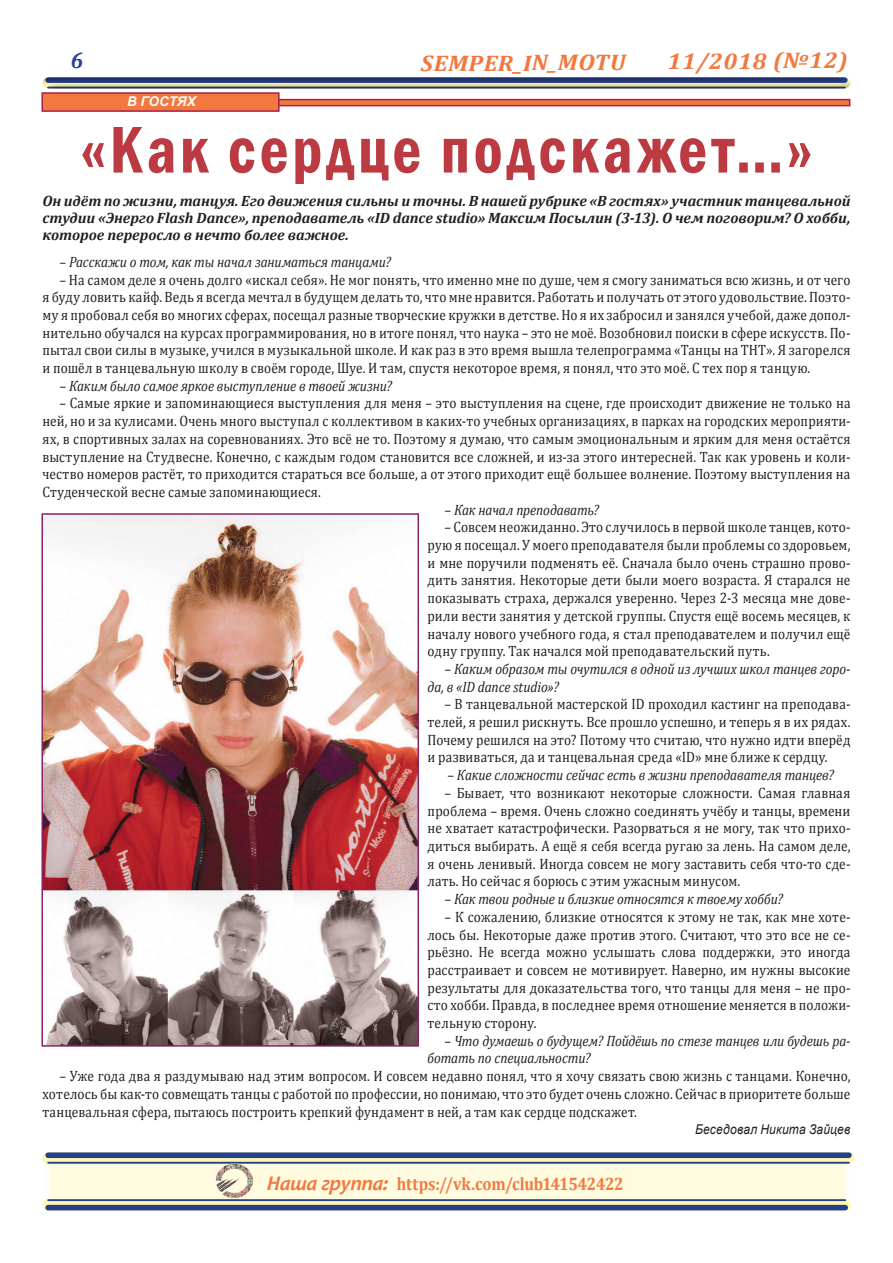
<style>
.page{position:relative;width:893px;height:1263px;background:#fff}
.page>*{position:absolute;margin:0;border:0;box-sizing:border-box;transform-origin:0 0}
.t1{font:600 condensed 68.4px "Franklin Gothic";letter-spacing:.06em;color:#bc3b43;scale:.92 1}
.t2{font:italic 700 22.5px "Cambria";color:#f1793f;scale:1.09 1}
.t3{font:700 18px "Cambria";letter-spacing:-.015em;color:#f1793f;scale:.89 1}
.t4{font:15px/17.7px "Cambria";letter-spacing:.01em;color:#231f20;text-align:justify;scale:.89 1}
.t5{font:italic 15px/17.7px "Cambria";letter-spacing:-.01em;color:#231f20;scale:.89 1}
.t6{font:italic 700 15px/17px "Cambria";color:#231f20;text-align:justify}
.t7{font:italic 13.5px "Arial";letter-spacing:.015em;color:#231f20;scale:.89 1}
.t8{font:italic 700 13.5px "Arial";letter-spacing:-.005em;color:#fefbfc}
.s1{font-family:"Candara";font-style:italic;font-size:21px}
</style>
<div class="page">
<div style="left:43px;top:1157px;width:808px;height:51px;background:#fffbde;border-radius:13px"></div>
<div style="left:0;top:33px;width:893px;height:101px;background:#231f20;opacity:.5"></div>
<svg style="left:48px;top:1201px;width:797px;height:4px;background:#f1ecab"></svg>
<hr style="left:48px;top:1199px;width:797px;height:2px;background:#253f8e">
<div style="left:48px;top:1205px;width:797px;height:5px;background:#253f8e"></div>
<svg style="left:48px;top:1158px;width:801px;height:4px;background:#f1ecab"></svg>
<hr style="left:48px;top:1162px;width:801px;height:2px;background:#253f8e">
<div style="left:48px;top:1152px;width:801px;height:6px;background:#253f8e"></div>
<img style="left:215px;top:1160px;width:38px;height:38px">
<svg style="left:280px;top:99px;width:570px;height:7px;background:#d65842"></svg>
<div style="left:41px;top:92px;width:239px;height:20px;background:#f1793f;border:2px solid #a81f4a"></div>
<img style="left:44px;top:516px;width:372px;height:528px">
<div style="left:41px;top:513px;width:378px;height:534px;border:2px solid #892566"></div>
<svg style="left:72px;top:52px;width:11px;height:16px"></svg>
<h2 class="t2" style="left:421px;top:49px;width:189px;rotate:-1deg">SEMPER_IN_MOTU</h2>
<h2 class="t2" style="left:667px;top:46px;width:167px;rotate:-1deg">11/2018 (№12)</h2>
<p class="t8" style="left:127px;top:93px;width:70px">В ГОСТЯХ</p>
<h1 class="t1" style="left:79px;top:104px;width:800px">«Как сердце подскажет…»</h1>
<p class="t6" style="left:43px;top:192px;width:809px">Он идёт по жизни, танцуя. Его движения сильны и точны. В нашей рубрике «В гостях» участник танцевальной студии «Энерго Flash Dance», преподаватель «ID dance studio» Максим Посылин (3-13). О чем поговорим? О хобби, которое переросло в нечто более важное.</p>
<p class="t5" style="left:60px;top:252px;width:374px">– Расскажи о том, как ты начал заниматься танцами?</p>
<p class="t4" style="left:43px;top:270px;width:909px;text-indent:17px">– На самом деле я очень долго «искал себя». Не мог понять, что именно мне по душе, чем я смогу заниматься всю жизнь, и от чего я буду ловить кайф. Ведь я всегда мечтал в будущем делать то, что мне нравится. Работать и получать от этого удовольствие. Поэто&shy;му я пробовал себя во многих сферах, посещал разные творческие кружки в детстве. Но я их забросил и занялся учебой, даже допол&shy;нительно обучался на курсах программирования, но в итоге понял, что наука – это не моё. Возобновил поиски в сфере искусств. По&shy;пытал свои силы в музыке, учился в музыкальной школе. И как раз в это время вышла телепрограмма «Танцы на ТНТ». Я загорелся и пошёл в танцевальную школу в своём городе, Шуе. И там, спустя некоторое время, я понял, что это моё. С тех пор я танцую.</p>
<p class="t5" style="left:60px;top:376px;width:375px">– Каким было самое яркое выступление в твоей жизни?</p>
<p class="t4" style="left:43px;top:394px;width:909px;text-indent:17px">– Самые яркие и запоминающиеся выступления для меня – это выступления на сцене, где происходит движение не только на ней, но и за кулисами. Очень много выступал с коллективом в каких-то учебных организациях, в парках на городских мероприяти&shy;ях, в спортивных залах на соревнованиях. Это всё не то. Поэтому я думаю, что самым эмоциональным и ярким для меня остаётся выступление на Студвесне. Конечно, с каждым годом становится все сложней, и из-за этого интересней. Так как уровень и коли&shy;чество номеров растёт, то приходится стараться все больше, а от этого приходит ещё большее волнение. Поэтому выступления на Студенческой весне самые запоминающиеся.</p>
<p class="t5" style="left:445px;top:500px;width:175px">– Как начал преподавать?</p>
<p class="t4" style="left:428px;top:518px;width:477px;text-indent:17px">– Совсем неожиданно. Это случилось в первой школе танцев, кото&shy;рую я посещал. У моего преподавателя были проблемы со здоровьем, и мне поручили подменять её. Сначала было очень страшно прово&shy;дить занятия. Некоторые дети были моего возраста. Я старался не показывать страха, держался уверенно. Через 2-3 месяца мне дове&shy;рили вести занятия у детской группы. Спустя ещё восемь месяцев, к началу нового учебного года, я стал преподавателем и получил ещё одну группу. Так начался мой преподавательский путь.</p>
<p class="t5" style="left:428px;top:659px;width:477px;text-indent:17px">– Каким образом ты очутился в одной из лучших школ танцев горо&shy;да, в «ID dance studio»?</p>
<p class="t4" style="left:428px;top:695px;width:477px;text-indent:17px">– В танцевальной мастерской ID проходил кастинг на преподава&shy;телей, я решил рискнуть. Все прошло успешно, и теперь я в их рядах.<br>Почему решился на это? Потому что считаю, что нужно идти вперёд и развиваться, да и танцевальная среда «ID» мне ближе к сердцу.</p>
<p class="t5" style="left:447px;top:765px;width:436px">– Какие сложности сейчас есть в жизни преподавателя танцев?</p>
<p class="t4" style="left:428px;top:784px;width:477px;text-indent:17px">– Бывает, что возникают некоторые сложности. Самая главная проблема – время. Очень сложно соединять учёбу и танцы, времени не хватает катастрофически. Разорваться я не могу, так что прихо&shy;диться выбирать. А ещё я себя всегда ругаю за лень. На самом деле, я очень ленивый. Иногда совсем не могу заставить себя что-то сде&shy;лать. Но сейчас я борюсь с этим ужасным минусом.</p>
<p class="t5" style="left:445px;top:889px;width:382px">– Как твои родные и близкие относятся к твоему хобби?</p>
<p class="t4" style="left:428px;top:908px;width:477px;text-indent:17px">– К сожалению, близкие относятся к этому не так, как мне хоте&shy;лось бы. Некоторые даже против этого. Считают, что это все не се&shy;рьёзно. Не всегда можно услышать слова поддержки, это иногда расстраивает и совсем не мотивирует. Наверно, им нужны высокие результаты для доказательства того, что танцы для меня – не про&shy;сто хобби. Правда, в последнее время отношение меняется в положи&shy;тельную сторону.</p>
<p class="t5" style="left:428px;top:1031px;width:477px;text-indent:17px">– Что думаешь о будущем? Пойдёшь по стезе танцев или будешь ра&shy;ботать по специальности?</p>
<p class="t4" style="left:43px;top:1067px;width:909px;text-indent:17px">– Уже года два я раздумываю над этим вопросом. И совсем недавно понял, что я хочу связать свою жизнь с танцами. Конечно, хотелось бы как-то совмещать танцы с работой по профессии, но понимаю, что это будет очень сложно. Сейчас в приоритете больше танцевальная сфера, пытаюсь построить крепкий фундамент в ней, а там как сердце подскажет.</p>
<p class="t7" style="left:695px;top:1120px;width:176px">Беседовал Никита Зайцев</p>
<p class="t3" style="left:267px;top:1171px;width:403px"><span class="s1">Наша группа:</span> https://vk.com/club141542422</p>
</div>
